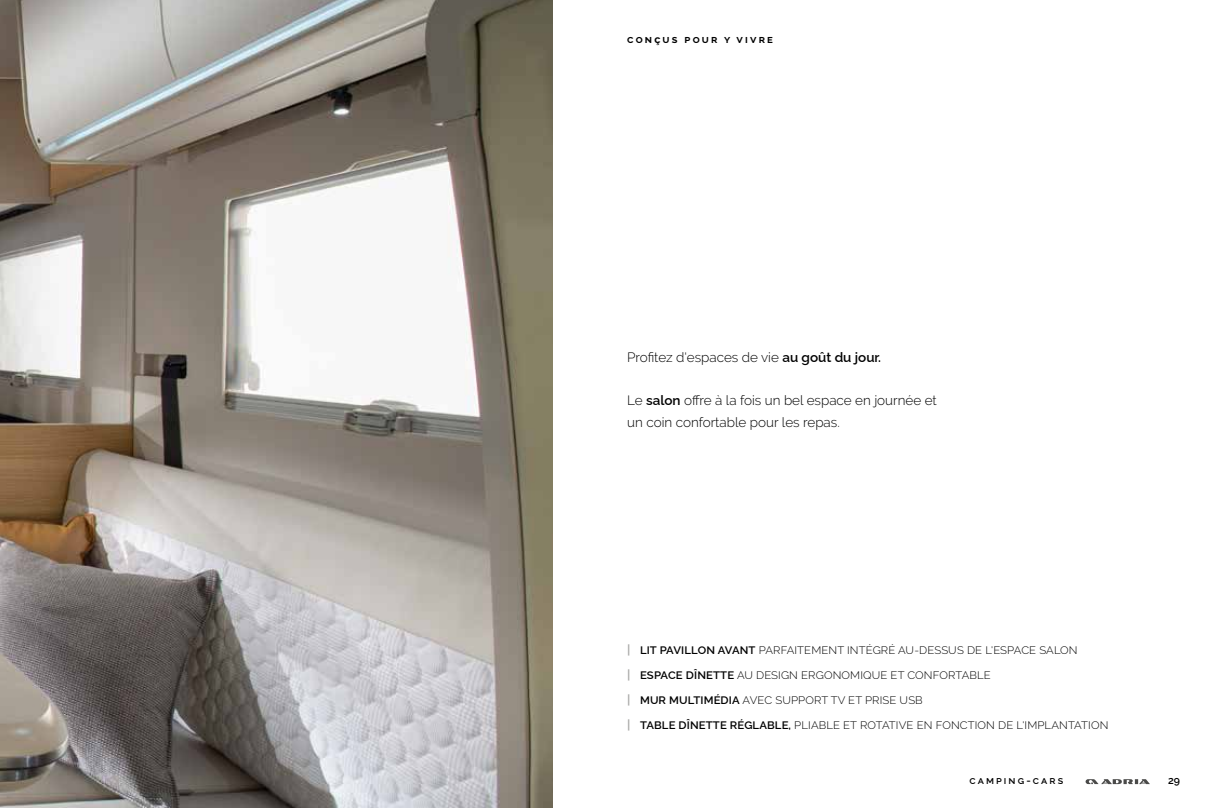
<style>
.page{position:relative;width:1212px;height:808px;background:#fff}
.page>*{position:absolute;margin:0;border:0;box-sizing:border-box;transform-origin:0 0}
.t1{font:300 13.5px/21.6px "Raleway";color:#000}
.t2{font:300 10.8px "Raleway";letter-spacing:.01em;color:#000;scale:1.04 1}
.t3{font:700 10.8px "Raleway";letter-spacing:.2em;color:#000}
.t4{font:600 10.5px "Raleway";letter-spacing:.2em;color:#000}
.s1{font-weight:600}
.s2{font-weight:600;font-size:12.45px;color:#a8a8a7}
</style>
<div class="page">
<img style="left:0;top:0;width:553px;height:808px">
<svg style="left:1085px;top:779px;width:65px;height:5px"></svg>
<p class="t3" style="left:627px;top:33px;width:147px">conçus pour y vivre</p>
<p class="t1" style="left:627px;top:346px;width:255px">Profitez d'espaces de vie <span class="s1">au goût du jour.</span></p>
<p class="t1" style="left:627px;top:389px;width:311px">Le <span class="s1">salon</span> offre à la fois un bel espace en journée et un coin confortable pour les repas.</p>
<p class="t2" style="left:627px;top:644px;width:435px"><span class="s2">|</span> <span class="s1">LIT PAVILLON AVANT</span> PARFAITEMENT INTÉGRÉ AU-DESSUS DE L'ESPACE SALON</p>
<p class="t2" style="left:627px;top:669px;width:351px"><span class="s2">|</span> <span class="s1">ESPACE DÎNETTE</span> AU DESIGN ERGONOMIQUE ET CONFORTABLE</p>
<p class="t2" style="left:627px;top:694px;width:286px"><span class="s2">|</span> <span class="s1">MUR MULTIMÉDIA</span> AVEC SUPPORT TV ET PRISE USB</p>
<p class="t2" style="left:627px;top:719px;width:464px"><span class="s2">|</span> <span class="s1">TABLE DÎNETTE RÉGLABLE,</span> PLIABLE ET ROTATIVE EN FONCTION DE L'IMPLANTATION</p>
<p class="t4" style="left:969px;top:772px;width:95px">camping-cars</p>
<p class="t4" style="left:1168px;top:772px;width:13px">29</p>
</div>
